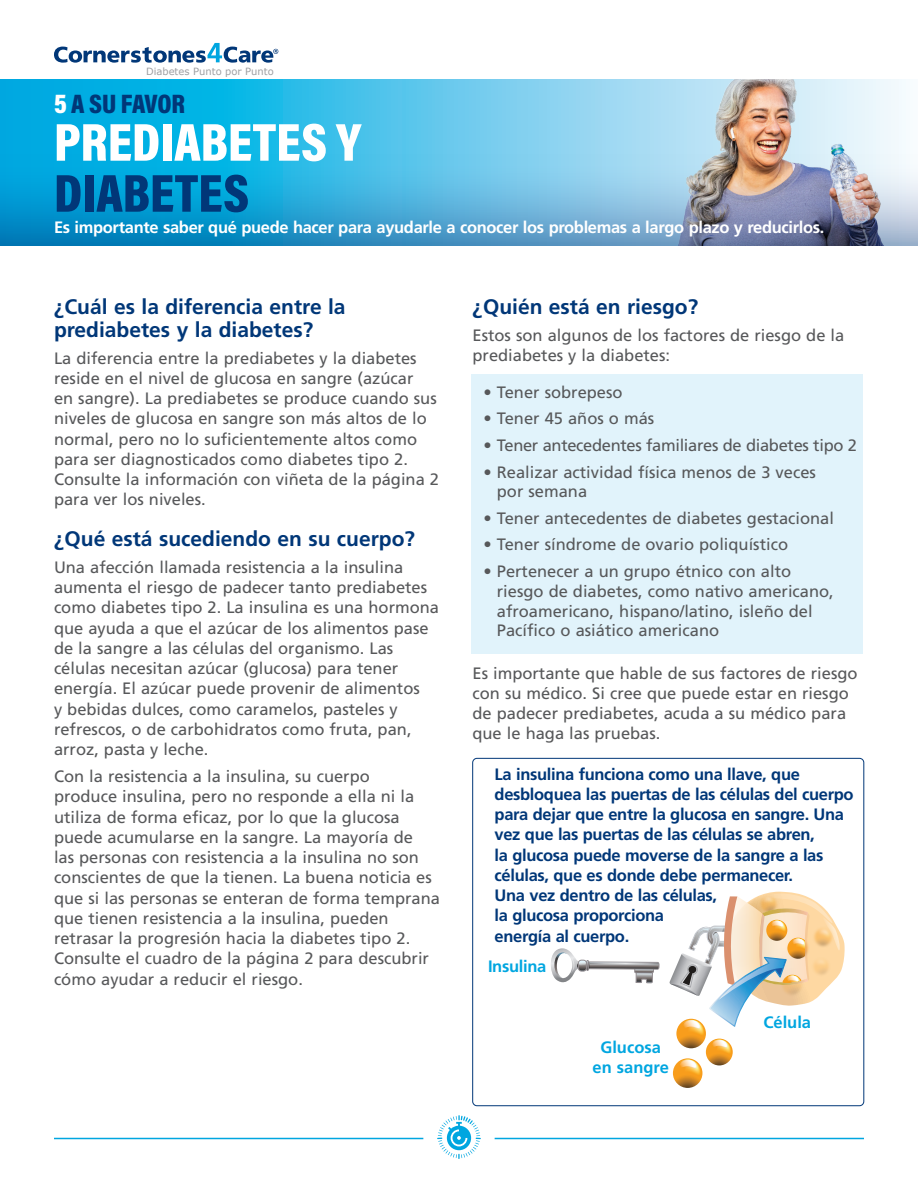
<style>
.page{position:relative;width:918px;height:1188px;background:#fff}
.page>*{position:absolute;margin:0;border:0;box-sizing:border-box;transform-origin:0 0}
.t1{font:54px/51px "Acumin Variable Concept";color:#fff}
.t2{font:27px "Acumin Variable Concept";letter-spacing:-.005em;color:#013778}
.Text{font:700 21px/22.5px "Frutiger LT Std";color:#013778}
.Text-2{font:16.5px/20.2px "Frutiger LT Std";color:#57585a}
.Text-3{font:700 16.5px/20.2px "Frutiger LT Std";letter-spacing:-.02em;color:#013778}
.Text-4{font:700 16.5px "Frutiger LT Std";letter-spacing:-.02em;color:#fff}
.Text-5{font:16.5px "Frutiger LT Std";letter-spacing:-.02em;color:#57585a}
.Text-6{font:700 16.5px/20.2px "Frutiger LT Std";color:#00a6e0;text-align:center}
.Text-7{font:700 16.5px "Frutiger LT Std";letter-spacing:-.02em;color:#00a6e0}
.t3{font:9.9px "Verdana";color:#9d9fa2}
.s1{color:#fff}
.s2{color:#013778}
</style>
<div class="page">
<svg style="left:0;top:79px;width:386px;height:74px;background:#12b4e5"></svg>
<img style="left:386px;top:79px;width:520px;height:74px">
<img style="left:0;top:153px;width:918px;height:93px">
<svg style="left:54px;top:43px;width:224px;height:20px"></svg>
<hr style="left:54px;top:1138px;width:369px;height:1px;background:#00a6e0">
<hr style="left:495px;top:1138px;width:369px;height:1px;background:#00a6e0">
<svg style="left:437px;top:1115px;width:44px;height:44px"></svg>
<div style="left:471px;top:374px;width:391px;height:279px;background:#e1f3fb"></div>
<svg style="left:551px;top:948px;width:108px;height:36px"></svg>
<svg style="left:673px;top:1058px;width:29px;height:30px"></svg>
<svg style="left:669px;top:892px;width:176px;height:188px"></svg>
<div style="left:473px;top:758px;width:391px;height:348px;border:1px solid #013778;border-radius:4px"></div>
<p class="t3" style="left:146px;top:65px;width:129px">Diabetes Punto por Punto</p>
<p class="t2" style="left:54px;top:85px;width:133px"><span class="s1">5</span> A SU FAVOR</p>
<p class="t1" style="left:54px;top:114px;width:309px">PREDIABETES Y<br><span class="s2">DIABETES</span></p>
<p class="Text-4" style="left:54px;top:218px;width:772px">Es importante saber qué puede hacer para ayudarle a conocer los problemas a largo plazo y reducirlos.</p>
<p class="Text" style="left:54px;top:296px;width:293px">¿Cuál es la diferencia entre la prediabetes y la diabetes?</p>
<p class="Text-2" style="left:54px;top:348px;width:387px">La diferencia entre la prediabetes y la diabetes reside en el nivel de glucosa en sangre (azúcar<br>en sangre). La prediabetes se produce cuando sus niveles de glucosa en sangre son más altos de lo normal, pero no lo suficientemente altos como para ser diagnosticados como diabetes tipo 2.<br>Consulte la información con viñeta de la página 2 para ver los niveles.</p>
<p class="Text" style="left:54px;top:527px;width:363px">¿Qué está sucediendo en su cuerpo?</p>
<p class="Text-2" style="left:54px;top:557px;width:387px">Una afección llamada resistencia a la insulina aumenta el riesgo de padecer tanto prediabetes como diabetes tipo 2. La insulina es una hormona que ayuda a que el azúcar de los alimentos pase de la sangre a las células del organismo. Las células necesitan azúcar (glucosa) para tener energía. El azúcar puede provenir de alimentos<br>y bebidas dulces, como caramelos, pasteles y refrescos, o de carbohidratos como fruta, pan, arroz, pasta y leche.</p>
<p class="Text-2" style="left:54px;top:766px;width:388px">Con la resistencia a la insulina, su cuerpo<br>produce insulina, pero no responde a ella ni la utiliza de forma eficaz, por lo que la glucosa puede acumularse en la sangre. La mayoría de<br>las personas con resistencia a la insulina no son conscientes de que la tienen. La buena noticia es que si las personas se enteran de forma temprana que tienen resistencia a la insulina, pueden retrasar la progresión hacia la diabetes tipo 2.<br>Consulte el cuadro de la página 2 para descubrir cómo ayudar a reducir el riesgo.</p>
<p class="Text" style="left:472px;top:296px;width:227px">¿Quién está en riesgo?</p>
<p class="Text-2" style="left:472px;top:325px;width:373px">Estos son algunos de los factores de riesgo de la prediabetes y la diabetes:</p>
<p class="Text-2" style="left:484px;top:382px;width:141px">• Tener sobrepeso</p>
<p class="Text-2" style="left:484px;top:409px;width:172px">• Tener 45 años o más</p>
<p class="Text-5" style="left:484px;top:436px;width:375px">• Tener antecedentes familiares de diabetes tipo 2</p>
<p class="Text-2" style="left:497px;top:462px;width:321px;line-height:19.8px;text-indent:-13px">• Realizar actividad física menos de 3 veces por semana</p>
<p class="Text-2" style="left:484px;top:508px;width:352px">• Tener antecedentes de diabetes gestacional</p>
<p class="Text-2" style="left:484px;top:535px;width:306px">• Tener síndrome de ovario poliquístico</p>
<p class="Text-2" style="left:497px;top:561px;width:338px;line-height:19.8px;text-indent:-13px">• Pertenecer a un grupo étnico con alto riesgo de diabetes, como nativo americano, afroamericano, hispano/latino, isleño del Pacífico o asiático americano</p>
<p class="Text-2" style="left:472px;top:663px;width:387px">Es importante que hable de sus factores de riesgo con su médico. Si cree que puede estar en riesgo de padecer prediabetes, acuda a su médico para que le haga las pruebas.</p>
<p class="Text-3" style="left:495px;top:764px;width:361px">La insulina funciona como una llave, que desbloquea las puertas de las células del cuerpo para dejar que entre la glucosa en sangre. Una vez que las puertas de las células se abren,<br>la glucosa puede moverse de la sangre a las células, que es donde debe permanecer.<br>Una vez dentro de las células,<br>la glucosa proporciona<br>energía al cuerpo.</p>
<p class="Text-7" style="left:488px;top:957px;width:60px">Insulina</p>
<p class="Text-6" style="left:593px;top:1037px;width:78px">Glucosa en sangre</p>
<p class="Text-6" style="left:763px;top:1012px;width:49px">Célula</p>
</div>
